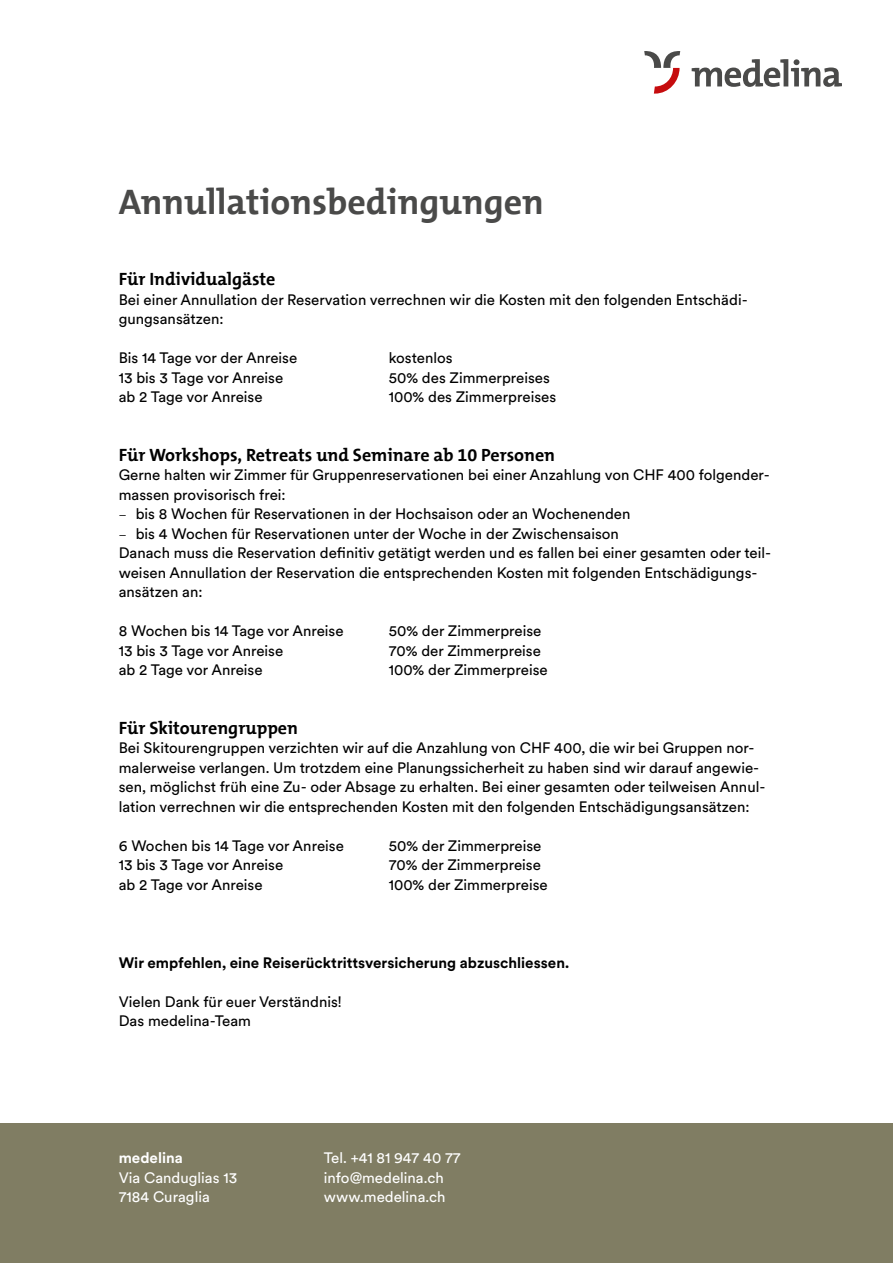
<style>
.page{position:relative;width:893px;height:1263px;background:#fff}
.page>*{position:absolute;margin:0;border:0;box-sizing:border-box;transform-origin:0 0}
.t1{font:700 36px "The Mix B";color:#4a4a49}
.t2{font:700 18px "The Mix B";color:#000}
.t3{font:15px/19.5px "Circulargraubuenden";color:#000}
.t4{font:15px/19.5px "Circulargraubuenden";color:#fff}
.t5{font:700 15px "Circulargraubuenden";color:#000}
.t6{font:700 15px "Circulargraubuenden";color:#fff}
.s1{font-family:"Minion Pro"}
</style>
<div class="page">
<div style="left:0;top:1124px;width:893px;height:139px;background:#807d63"></div>
<svg style="left:692px;top:59px;width:150px;height:28px"></svg>
<svg style="left:644px;top:51px;width:36px;height:43px"></svg>
<h1 class="t1" style="left:119px;top:179px;width:427px">Annullationsbedingungen</h1>
<p class="t2" style="left:119px;top:267px;width:158px">Für Individualgäste</p>
<p class="t3" style="left:119px;top:289px;width:630px">Bei einer Annullation der Reservation verrechnen wir die Kosten mit den folgenden Entschädi&shy;gungsansätzen:</p>
<p class="t3" style="left:119px;top:347px;width:180px">Bis 14 Tage vor der Anreise</p>
<p class="t3" style="left:389px;top:347px;width:65px">kostenlos</p>
<p class="t3" style="left:119px;top:367px;width:166px">13 bis 3 Tage vor Anreise</p>
<p class="t3" style="left:389px;top:367px;width:163px">50% des Zimmerpreises</p>
<p class="t3" style="left:119px;top:386px;width:145px">ab 2 Tage vor Anreise</p>
<p class="t3" style="left:389px;top:386px;width:169px">100% des Zimmerpreises</p>
<p class="t2" style="left:119px;top:443px;width:438px">Für Workshops, Retreats und Seminare ab 10 Personen</p>
<p class="t3" style="left:119px;top:464px;width:653px">Gerne halten wir Zimmer für Gruppenreservationen bei einer Anzahlung von CHF 400 folgender&shy;massen provisorisch frei:</p>
<p class="t3" style="left:119px;top:503px;width:513px"><span class="s1">–</span> bis 8 Wochen für Reservationen in der Hochsaison oder an Wochenenden</p>
<p class="t3" style="left:119px;top:523px;width:654px"><span class="s1">–</span> bis 4 Wochen für Reservationen unter der Woche in der Zwischensaison<br>Danach muss die Reservation definitiv getätigt werden und es fallen bei einer gesamten oder teil&shy;weisen Annullation der Reservation die entsprechenden Kosten mit folgenden Entschädigungs&shy;ansätzen an:</p>
<p class="t3" style="left:119px;top:620px;width:226px">8 Wochen bis 14 Tage vor Anreise</p>
<p class="t3" style="left:389px;top:620px;width:154px">50% der Zimmerpreise</p>
<p class="t3" style="left:119px;top:640px;width:166px">13 bis 3 Tage vor Anreise</p>
<p class="t3" style="left:389px;top:640px;width:154px">70% der Zimmerpreise</p>
<p class="t3" style="left:119px;top:659px;width:145px">ab 2 Tage vor Anreise</p>
<p class="t3" style="left:389px;top:659px;width:160px">100% der Zimmerpreise</p>
<p class="t2" style="left:119px;top:716px;width:181px">Für Skitourengruppen</p>
<p class="t3" style="left:119px;top:737px;width:648px">Bei Skitourengruppen verzichten wir auf die Anzahlung von CHF 400, die wir bei Gruppen nor&shy;malerweise verlangen. Um trotzdem eine Planungssicherheit zu haben sind wir darauf angewie&shy;sen, möglichst früh eine Zu- oder Absage zu erhalten. Bei einer gesamten oder teilweisen Annul&shy;lation verrechnen wir die entsprechenden Kosten mit den folgenden Entschädigungsansätzen:</p>
<p class="t3" style="left:119px;top:835px;width:227px">6 Wochen bis 14 Tage vor Anreise</p>
<p class="t3" style="left:389px;top:835px;width:154px">50% der Zimmerpreise</p>
<p class="t3" style="left:119px;top:854px;width:166px">13 bis 3 Tage vor Anreise</p>
<p class="t3" style="left:389px;top:854px;width:154px">70% der Zimmerpreise</p>
<p class="t3" style="left:119px;top:874px;width:145px">ab 2 Tage vor Anreise</p>
<p class="t3" style="left:389px;top:874px;width:160px">100% der Zimmerpreise</p>
<p class="t5" style="left:119px;top:952px;width:452px">Wir empfehlen, eine Reiserücktrittsversicherung abzuschliessen.</p>
<p class="t3" style="left:119px;top:991px;width:225px">Vielen Dank für euer Verständnis!<br>Das medelina-Team</p>
<p class="t6" style="left:119px;top:1147px;width:66px">medelina</p>
<p class="t4" style="left:119px;top:1167px;width:120px">Via Canduglias 13<br>7184 Curaglia</p>
<p class="t4" style="left:324px;top:1147px;width:138px">Tel. +41 81 947 40 77 info@medelina.ch www.medelina.ch</p>
</div>
